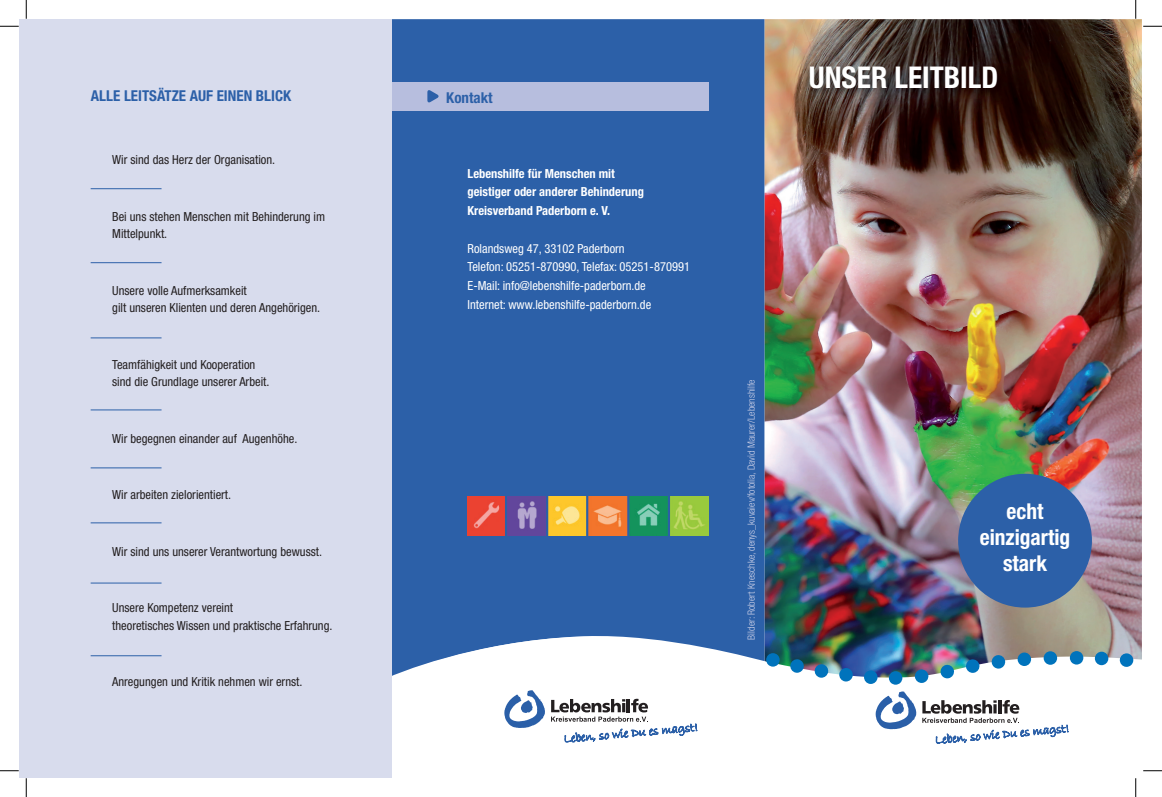
<style>
.page{position:relative;width:1162px;height:797px;background:#fff}
.page>*{position:absolute;margin:0;border:0;box-sizing:border-box;transform-origin:0 0}
.t1{font:700 condensed 30px "Helvetica Neue LT Std";color:#fff}
.t2{font:700 condensed 21.88px/26.2px "Helvetica Neue LT Std";color:#fff;text-align:center}
.t3{font:700 condensed 15px "Helvetica Neue LT Std";color:#2c60a8}
.t4{font:condensed 12.5px/17.5px "Helvetica Neue LT Std";color:#231f20}
.t5{font:condensed 12.5px/18.8px "Helvetica Neue LT Std";color:#fff}
.t6{font:700 condensed 12.5px/18.8px "Helvetica Neue LT Std";color:#fff}
.t7{font:300 condensed 10px "Helvetica Neue LT Std";color:#cdd1e8}
</style>
<div class="page">
<img style="left:764px;top:19px;width:378px;height:614px">
<img style="left:805px;top:63px;width:201px;height:35px">
<div style="left:391px;top:19px;width:373px;height:614px;background:#2c60a8"></div>
<div style="left:391px;top:82px;width:317px;height:28px;background:#b7bede"></div>
<svg style="left:427px;top:90px;width:12px;height:13px"></svg>
<img style="left:467px;top:496px;width:241px;height:39px">
<svg style="left:391px;top:633px;width:751px;height:144px"></svg>
<svg style="left:504px;top:690px;width:41px;height:38px"></svg>
<svg style="left:551px;top:698px;width:146px;height:44px"></svg>
<svg style="left:789px;top:658px;width:88px;height:26px"></svg>
<img style="left:914px;top:651px;width:143px;height:32px">
<svg style="left:1094px;top:651px;width:39px;height:16px"></svg>
<svg style="left:1069px;top:651px;width:14px;height:13px"></svg>
<svg style="left:889px;top:671px;width:13px;height:13px"></svg>
<svg style="left:766px;top:653px;width:13px;height:13px"></svg>
<div style="left:747px;top:380px;width:9px;height:259px;background:#2c60a8"></div>
<div style="left:19px;top:19px;width:372px;height:758px;background:#d8dced"></div>
<hr style="left:91px;top:337px;width:70px;height:1px;background:#2c60a8">
<hr style="left:91px;top:409px;width:70px;height:1px;background:#2c60a8">
<hr style="left:91px;top:467px;width:70px;height:1px;background:#2c60a8">
<hr style="left:91px;top:582px;width:70px;height:1px;background:#2c60a8">
<hr style="left:91px;top:522px;width:70px;height:1px;background:#2c60a8">
<hr style="left:91px;top:655px;width:70px;height:1px;background:#2c60a8">
<hr style="left:91px;top:262px;width:70px;height:1px;background:#2c60a8">
<hr style="left:91px;top:188px;width:70px;height:1px;background:#2c60a8">
<svg style="left:875px;top:691px;width:41px;height:38px"></svg>
<svg style="left:922px;top:700px;width:146px;height:43px"></svg>
<div style="left:958px;top:474px;width:134px;height:133px;background:#2c60a8;border-radius:50%"></div>
<svg style="left:0;top:25px;width:19px;height:2px"></svg>
<svg style="left:1143px;top:25px;width:19px;height:2px"></svg>
<svg style="left:0;top:770px;width:19px;height:1px"></svg>
<svg style="left:1143px;top:770px;width:19px;height:1px"></svg>
<svg style="left:25px;top:0;width:2px;height:19px"></svg>
<svg style="left:25px;top:778px;width:2px;height:19px"></svg>
<svg style="left:1135px;top:0;width:1px;height:19px"></svg>
<svg style="left:1135px;top:778px;width:1px;height:19px"></svg>
<p class="t3" style="left:91px;top:86px;width:202px">ALLE LEITSÄTZE AUF EINEN BLICK</p>
<p class="t4" style="left:112px;top:151px;width:164px">Wir sind das Herz der Organisation.</p>
<p class="t4" style="left:112px;top:208px;width:214px">Bei uns stehen Menschen mit Behinderung im<br>Mittelpunkt.</p>
<p class="t4" style="left:112px;top:282px;width:209px">Unsere volle Aufmerksamkeit<br>gilt unseren Klienten und deren Angehörigen.</p>
<p class="t4" style="left:112px;top:355px;width:159px">Teamfähigkeit und Kooperation sind die Grundlage unserer Arbeit.</p>
<p class="t4" style="left:112px;top:429px;width:187px">Wir begegnen einander auf Augenhöhe.</p>
<p class="t4" style="left:112px;top:486px;width:120px">Wir arbeiten zielorientiert.</p>
<p class="t4" style="left:112px;top:542px;width:211px">Wir sind uns unserer Verantwortung bewusst.</p>
<p class="t4" style="left:112px;top:599px;width:222px">Unsere Kompetenz vereint<br>theoretisches Wissen und praktische Erfahrung.</p>
<p class="t4" style="left:112px;top:673px;width:192px">Anregungen und Kritik nehmen wir ernst.</p>
<p class="t3" style="left:446px;top:88px;width:48px">Kontakt</p>
<p class="t6" style="left:467px;top:164px;width:178px">Lebenshilfe für Menschen mit geistiger oder anderer Behinderung<br>Kreisverband Paderborn e. V.</p>
<p class="t5" style="left:467px;top:239px;width:224px">Rolandsweg 47, 33102 Paderborn<br>Telefon: 05251-870990, Telefax: 05251-870991<br>E-Mail: info@lebenshilfe-paderborn.de<br>Internet: www.lebenshilfe-paderborn.de</p>
<h1 class="t1" style="left:809px;top:60px;width:191px">UNSER LEITBILD</h1>
<p class="t7" style="left:745px;top:639px;width:261px;rotate:-90deg">Bilder: Robert Kneschke, denys_kuvaiev/fotolia, David Maurer/Lebenshilfe</p>
<h2 class="t2" style="left:979px;top:497px;width:92px">echt einzigartig stark</h2>
</div>
